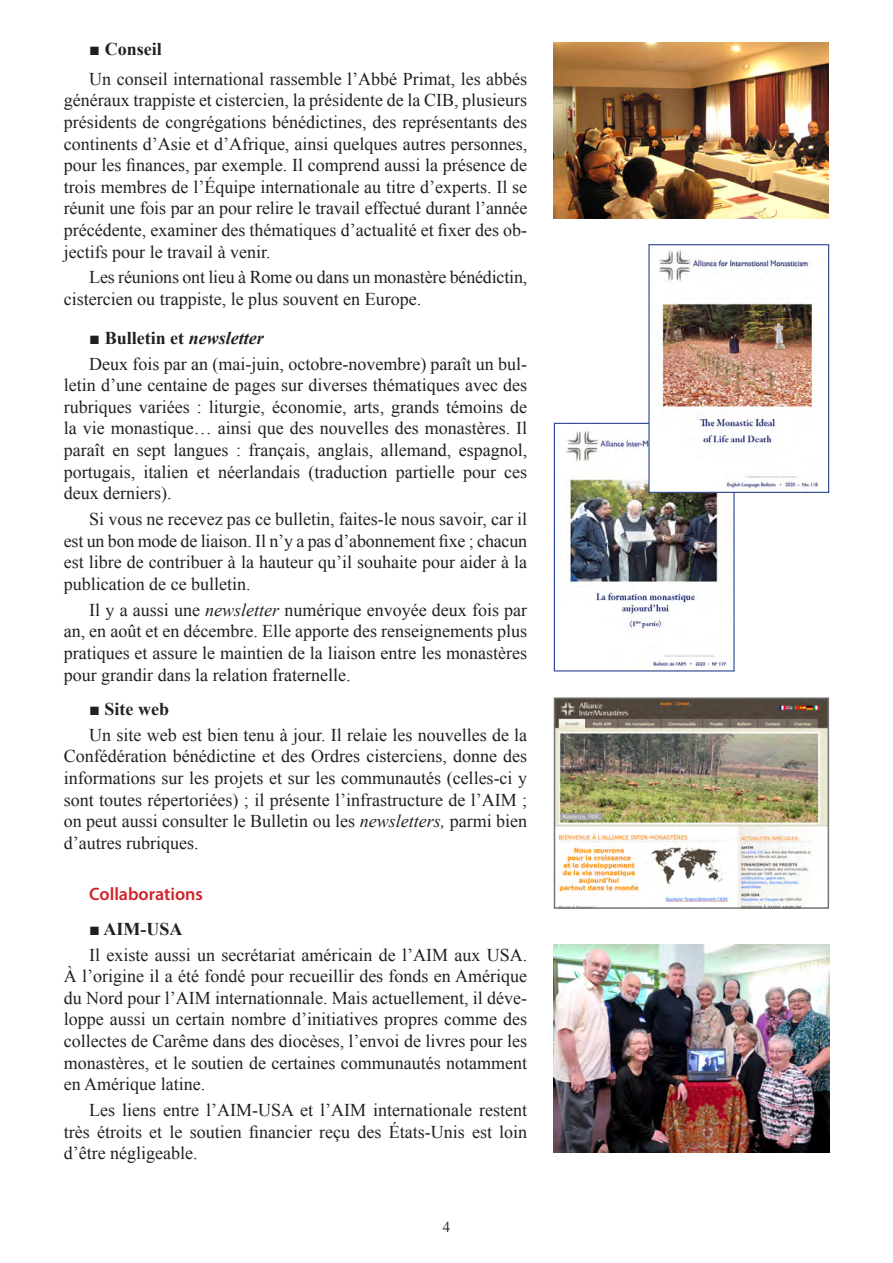
<style>
.page{position:relative;width:893px;height:1263px;background:#fff}
.page>*{position:absolute;margin:0;border:0;box-sizing:border-box;transform-origin:0 0}
.Texte{font:18px/21.6px "Times New Roman";color:#231f20;text-align:justify}
.Texte-2{font:700 18px "Times New Roman";color:#231f20}
.Texte-3{font:600 18px "Myriad Pro";color:#d1232a}
.t1{font:15px "Times";color:#231f20}
.s1{font-style:italic}
</style>
<div class="page">
<img style="left:554px;top:43px;width:274px;height:175px">
<img style="left:556px;top:431px;width:170px;height:238px">
<div style="left:554px;top:423px;width:181px;height:248px;border:1px solid #253f8e"></div>
<img style="left:557px;top:700px;width:269px;height:206px">
<div style="left:554px;top:697px;width:275px;height:212px;border:2px solid #727572"></div>
<img style="left:554px;top:944px;width:275px;height:209px">
<img style="left:650px;top:250px;width:168px;height:241px">
<div style="left:648px;top:244px;width:181px;height:249px;border:1px solid #253f8e"></div>
<p class="Texte-2" style="left:89px;top:36px;width:74px">■ Conseil</p>
<p class="Texte" style="left:64px;top:68px;width:465px;text-indent:26px">Un conseil international rassemble l’Abbé Primat, les abbés généraux trappiste et cistercien, la présidente de la CIB, plusieurs présidents de congrégations bénédictines, des représentants des continents d’Asie et d’Afrique, ainsi quelques autres personnes, pour les finances, par exemple. Il comprend aussi la présence de trois membres de l’Équipe internationale au titre d’experts. Il se réunit une fois par an pour relire le travail effectué durant l’année précédente, examiner des thématiques d’actualité et fixer des ob&shy;jectifs pour le travail à venir.</p>
<p class="Texte" style="left:64px;top:266px;width:465px;text-indent:26px">Les réunions ont lieu à Rome ou dans un monastère bénédictin, cistercien ou trappiste, le plus souvent en Europe.</p>
<p class="Texte-2" style="left:89px;top:325px;width:176px">■ Bulletin et <span class="s1">newsletter</span></p>
<p class="Texte" style="left:64px;top:352px;width:465px;text-indent:26px">Deux fois par an (mai-juin, octobre-novembre) paraît un bul&shy;letin d’une centaine de pages sur diverses thématiques avec des rubriques variées : liturgie, économie, arts, grands témoins de la vie monastique… ainsi que des nouvelles des monastères. Il paraît en sept langues : français, anglais, allemand, espagnol, portugais, italien et néerlandais (traduction partielle pour ces deux derniers).</p>
<p class="Texte" style="left:64px;top:508px;width:465px;text-indent:26px">Si vous ne recevez pas ce bulletin, faites-le nous savoir, car il est un bon mode de liaison. Il n’y a pas d’abonnement fixe ; chacun est libre de contribuer à la hauteur qu’il souhaite pour aider à la publication de ce bulletin.</p>
<p class="Texte" style="left:64px;top:599px;width:465px;text-indent:26px">Il y a aussi une <span class="s1">newsletter</span> numérique envoyée deux fois par an, en août et en décembre. Elle apporte des renseignements plus pratiques et assure le maintien de la liaison entre les monastères pour grandir dans la relation fraternelle.</p>
<p class="Texte-2" style="left:89px;top:696px;width:81px">■ Site web</p>
<p class="Texte" style="left:64px;top:724px;width:465px;text-indent:26px">Un site web est bien tenu à jour. Il relaie les nouvelles de la Confédération bénédictine et des Ordres cisterciens, donne des informations sur les projets et sur les communautés (celles-ci y sont toutes répertoriées) ; il présente l’infrastructure de l’AIM ; on peut aussi consulter le Bulletin ou les <span class="s1">newsletters,</span> parmi bien d’autres rubriques.</p>
<p class="Texte-3" style="left:89px;top:883px;width:115px">Collaborations</p>
<p class="Texte-2" style="left:89px;top:916px;width:95px">■ AIM-USA</p>
<p class="Texte" style="left:64px;top:943px;width:465px;text-indent:26px">Il existe aussi un secrétariat américain de l’AIM aux USA.<br>À l’origine il a été fondé pour recueillir des fonds en Amérique du Nord pour l’AIM internationnale. Mais actuellement, il déve&shy;loppe aussi un certain nombre d’initiatives propres comme des collectes de Carême dans des diocèses, l’envoi de livres pour les monastères, et le soutien de certaines communautés notamment en Amérique latine.</p>
<p class="Texte" style="left:64px;top:1099px;width:465px;text-indent:26px">Les liens entre l’AIM-USA et l’AIM internationale restent très étroits et le soutien financier reçu des États-Unis est loin d’être négligeable.</p>
<p class="t1" style="left:443px;top:1213px;width:9px">4</p>
</div>
